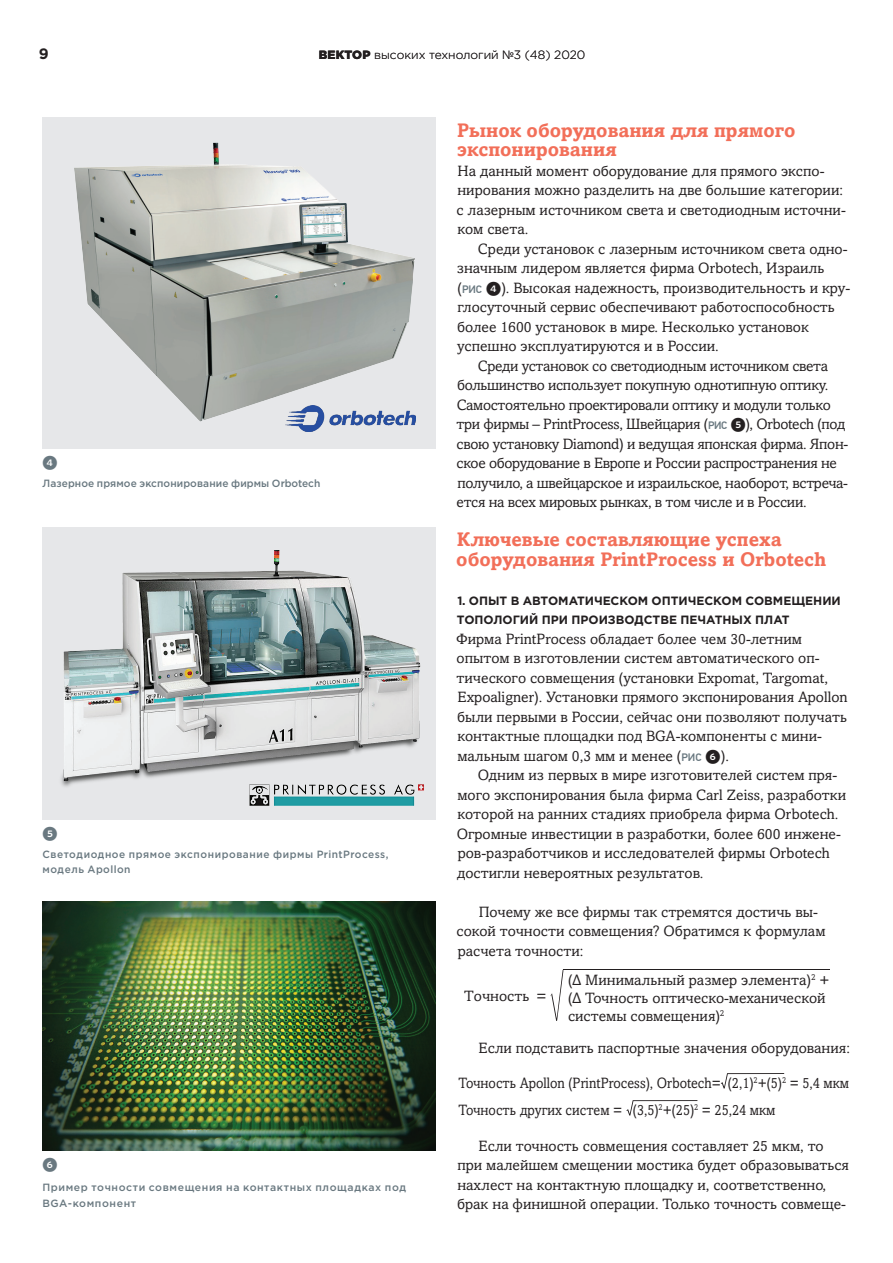
<style>
.page{position:relative;width:893px;height:1263px;background:#fff}
.page>*{position:absolute;margin:0;border:0;box-sizing:border-box;transform-origin:0 0}
.t1{font:700 19.5px/19.5px "Amasis MTW1 G";color:#f26f59}
.t2{font:15px/19.5px "Amasis MTW1 G";color:#231f20}
.t3{font:15px/19.5px "Amasis MTW1 G";letter-spacing:-.02em;color:#231f20}
.t4{font:15px/27px "Amasis MTW1 G";color:#231f20;scale:.91 1}
.t5{font:15px "Whitney Index Black Round Bd";color:#697880}
.t6{font:700 15px "Gotham Pro";color:#231f20}
.t7{font:700 12px/19.5px "Gotham Pro";color:#231f20}
.t8{font:300 12px "Gotham Pro";color:#231f20}
.t9{font:500 10.5px/15px "Gotham Pro";letter-spacing:.05em;color:#697880}
.t10{font:500 10.5px "Gotham Pro";letter-spacing:.01em;color:#697880}
.s1{font-weight:900}
.s2{font-family:"PF Din Text Pro";font-weight:500;font-size:10.8px;color:#697880}
.s3{font-family:"Whitney Index Black Round Bd"}
</style>
<div class="page">
<svg style="left:550px;top:970px;width:13px;height:51px"></svg>
<hr style="left:563px;top:970px;width:266px;height:1px;background:#231f20">
<svg style="left:721px;top:1073px;width:63px;height:15px"></svg>
<svg style="left:626px;top:1100px;width:71px;height:15px"></svg>
<div style="left:43px;top:117px;width:393px;height:331px;background:#e6e7e9"></div>
<img style="left:74px;top:142px;width:341px;height:280px">
<img style="left:43px;top:527px;width:393px;height:292px">
<img style="left:43px;top:902px;width:393px;height:249px">
<img style="left:250px;top:783px;width:176px;height:23px">
<img style="left:285px;top:405px;width:131px;height:27px">
<p class="t6" style="left:39px;top:45px;width:11px">9</p>
<p class="t8" style="left:319px;top:48px;width:268px"><span class="s1">ВЕКТОР</span> высоких технологий №3 (48) 2020</p>
<p class="t5" style="left:43px;top:456px;width:17px">4</p>
<p class="t10" style="left:43px;top:478px;width:279px">Лазерное прямое экспонирование фирмы Orbotech</p>
<p class="t5" style="left:43px;top:826px;width:17px">5</p>
<p class="t9" style="left:43px;top:846px;width:348px">Светодиодное прямое экспонирование фирмы PrintProcess, модель Apollon</p>
<p class="t5" style="left:43px;top:1158px;width:17px">6</p>
<p class="t9" style="left:43px;top:1179px;width:365px;line-height:16.5px">Пример точности совмещения на контактных площадках под<br>BGA-компонент</p>
<h1 class="t1" style="left:457px;top:121px;width:340px">Рынок оборудования для прямого экспонирования</h1>
<p class="t2" style="left:456px;top:161px;width:391px">На данный момент оборудование для прямого экспо&shy;нирования можно разделить на две большие категории: с лазерным источником света и светодиодным источни&shy;ком света.</p>
<p class="t2" style="left:457px;top:239px;width:395px;text-indent:21px">Среди установок с лазерным источником света одно&shy;значным лидером является фирма Orbotech, Израиль (<span class="s2">рис</span> <span class="s3">4</span>). Высокая надежность, производительность и кру&shy;глосуточный сервис обеспечивают работоспособность более 1600 установок в мире. Несколько установок успешно эксплуатируются и в России.</p>
<p class="t3" style="left:456px;top:356px;width:393px;text-indent:21px">Среди установок со светодиодным источником света большинство использует покупную однотипную оптику.<br>Самостоятельно проектировали оптику и модули только три фирмы – PrintProcess, Швейцария (<span class="s2">рис</span> <span class="s3">5</span>), Orbotech (под свою установку Diamond) и ведущая японская фирма. Япон&shy;ское оборудование в Европе и России распространения не получило, а швейцарское и израильское, наоборот, встреча&shy;ется на всех мировых рынках, в том числе и в России.</p>
<h1 class="t1" style="left:456px;top:530px;width:371px">Ключевые составляющие успеха оборудования PrintProcess и Orbotech</h1>
<p class="t7" style="left:457px;top:590px;width:385px">1. Оп ыт в автоматическом оптическом совмещении топологий п ри п роизводстве п ечатных плат</p>
<p class="t2" style="left:456px;top:629px;width:393px">Фирма PrintProcess обладает более чем 30-летним опытом в изготовлении систем автоматического оп&shy;тического совмещения (установки Expomat, Targomat, Expoaligner). Установки прямого экспонирования Apollon были первыми в России, сейчас они позволяют получать контактные площадки под BGA-компоненты с мини&shy;мальным шагом 0,3 мм и менее (<span class="s2">рис</span> <span class="s3">6</span>).</p>
<p class="t2" style="left:457px;top:766px;width:391px;text-indent:21px">Одним из первых в мире изготовителей систем пря&shy;мого экспонирования была фирма Carl Zeiss, разработки которой на ранних стадиях приобрела фирма Orbotech.<br>Огромные инвестиции в разработки, более 600 инжене&shy;ров-разработчиков и исследователей фирмы Orbotech достигли невероятных результатов.</p>
<p class="t2" style="left:456px;top:902px;width:370px;text-indent:22px">Почему же все фирмы так стремятся достичь вы&shy;сокой точности совмещения? Обратимся к формулам расчета точности:</p>
<p class="t2" style="left:464px;top:987px;width:84px">cccccccc =</p>
<p class="t2" style="left:568px;top:971px;width:263px;line-height:18px">(∆ ccccccccccc cccccc cccccccc)<sup>2</sup> + (∆ cccccccc ccccccccc-cccccccccccc ccccccc cccccccccc)<sup>2</sup></p>
<p class="t2" style="left:479px;top:1039px;width:373px">Если подставить паспортные значения оборудования:</p>
<p class="t4" style="left:458px;top:1070px;width:431px">cccccccc Apollon (PrintProcess), Orbotech= (2,1)<sup>2</sup>+(5)<sup>2</sup> = 5,4 ccc cccccccc cccccc cccccc = (3,5)<sup>2</sup>+(25)<sup>2</sup> = 25,24 ccc</p>
<p class="t2" style="left:457px;top:1136px;width:393px;text-indent:22px">Если точность совмещения составляет 25 мкм, то при малейшем смещении мостика будет образовываться нахлест на контактную площадку и, соответственно, брак на финишной операции. Только точность совмеще-</p>
</div>
